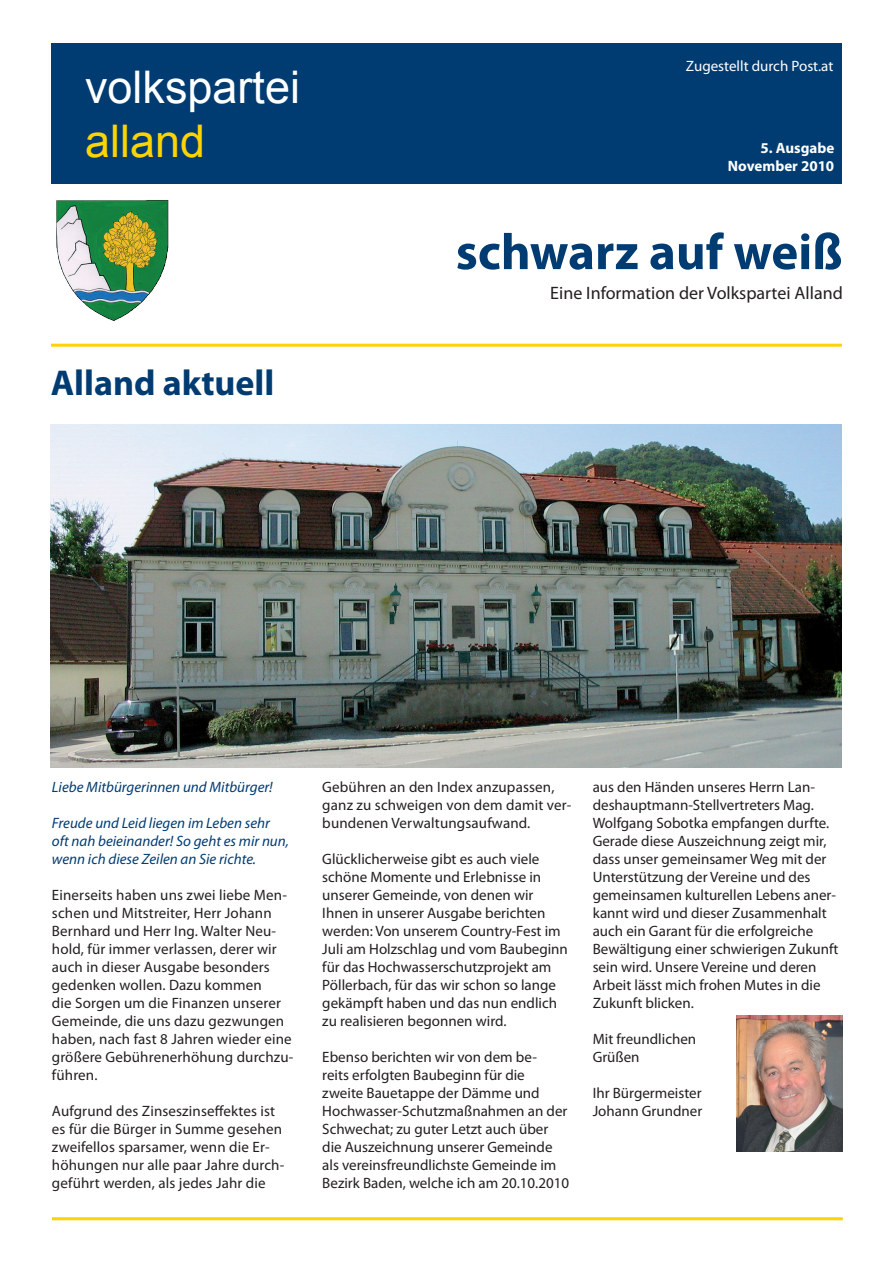
<style>
.page{position:relative;width:893px;height:1263px;background:#fff}
.page>*{position:absolute;margin:0;border:0;box-sizing:border-box;transform-origin:0 0}
.t1{font:700 51px "Myriad Pro";color:#003c72}
.t2{font:45px "Arial";color:#fff}
.t3{font:45px "Arial";color:#fed304}
.t4{font:700 36px "Myriad Pro";color:#003c72}
.t5{font:18px "Myriad Pro";color:#231f20}
.t6{font:15px/18px "Myriad Pro";color:#231f20}
.t7{font:italic 15px/18px "Myriad Pro";color:#003c72}
.t8{font:15px "Myriad Pro";color:#fff}
.t9{font:700 15px/18px "Myriad Pro";color:#fff;text-align:right}
</style>
<div class="page">
<div style="left:51px;top:43px;width:791px;height:141px;background:#003c72"></div>
<img style="left:56px;top:200px;width:113px;height:121px">
<hr style="left:51px;top:344px;width:791px;height:3px;background:#fed304">
<hr style="left:52px;top:1217px;width:791px;height:3px;background:#fed304">
<img style="left:736px;top:1015px;width:107px;height:136px">
<img style="left:51px;top:425px;width:790px;height:342px">
<h2 class="t2" style="left:85px;top:58px;width:217px">volkspartei</h2>
<h2 class="t3" style="left:85px;top:112px;width:122px">alland</h2>
<h3 class="t4" style="left:51px;top:360px;width:225px">Alland aktuell</h3>
<p class="t8" style="left:686px;top:57px;width:149px">Zugestellt durch Post.at</p>
<p class="t9" style="left:728px;top:138px;width:108px">5. Ausgabe<br>November 2010</p>
<h1 class="t1" style="left:456px;top:219px;width:389px">schwarz auf weiß</h1>
<p class="t5" style="left:550px;top:282px;width:294px">Eine Information der Volkspartei Alland</p>
<p class="t7" style="left:52px;top:778px;width:222px">Liebe Mitbürgerinnen und Mitbürger!</p>
<p class="t7" style="left:52px;top:814px;width:239px">Freude und Leid liegen im Leben sehr oft nah beieinander! So geht es mir nun, wenn ich diese Zeilen an Sie richte.</p>
<p class="t6" style="left:52px;top:886px;width:243px">Einerseits haben uns zwei liebe Men&shy;schen und Mitstreiter, Herr Johann<br>Bernhard und Herr Ing. Walter Neu&shy;hold, für immer verlassen, derer wir auch in dieser Ausgabe besonders gedenken wollen. Dazu kommen<br>die Sorgen um die Finanzen unserer<br>Gemeinde, die uns dazu gezwungen haben, nach fast 8 Jahren wieder eine größere Gebührenerhöhung durchzu&shy;führen.</p>
<p class="t6" style="left:52px;top:1102px;width:234px">Aufgrund des Zinseszinseffektes ist es für die Bürger in Summe gesehen zweifellos sparsamer, wenn die Er&shy;höhungen nur alle paar Jahre durch&shy;geführt werden, als jedes Jahr die</p>
<p class="t6" style="left:322px;top:778px;width:251px">Gebühren an den Index anzupassen, ganz zu schweigen von dem damit ver&shy;bundenen Verwaltungsaufwand.</p>
<p class="t6" style="left:322px;top:850px;width:247px">Glücklicherweise gibt es auch viele schöne Momente und Erlebnisse in unserer Gemeinde, von denen wir Ihnen in unserer Ausgabe berichten werden: Von unserem Country-Fest im Juli am Holzschlag und vom Baubeginn für das Hochwasserschutzprojekt am Pöllerbach, für das wir schon so lange gekämpft haben und das nun endlich zu realisieren begonnen wird.</p>
<p class="t6" style="left:322px;top:1048px;width:248px">Ebenso berichten wir von dem be-<br>reits erfolgten Baubeginn für die zweite Bauetappe der Dämme und Hochwasser-Schutzmaßnahmen an der Schwechat; zu guter Letzt auch über die Auszeichnung unserer Gemeinde als vereinsfreundlichste Gemeinde im Bezirk Baden, welche ich am 20.10.2010</p>
<p class="t6" style="left:593px;top:778px;width:247px">aus den Händen unseres Herrn Lan&shy;deshauptmann-Stellvertreters Mag.<br>Wolfgang Sobotka empfangen durfte.<br>Gerade diese Auszeichnung zeigt mir, dass unser gemeinsamer Weg mit der Unterstützung der Vereine und des gemeinsamen kulturellen Lebens aner&shy;kannt wird und dieser Zusammenhalt auch ein Garant für die erfolgreiche Bewältigung einer schwierigen Zukunft sein wird. Unsere Vereine und deren Arbeit lässt mich frohen Mutes in die Zukunft blicken.</p>
<p class="t6" style="left:593px;top:1030px;width:105px">Mit freundlichen<br>Grüßen</p>
<p class="t6" style="left:593px;top:1084px;width:111px">Ihr Bürgermeister<br>Johann Grundner</p>
</div>
